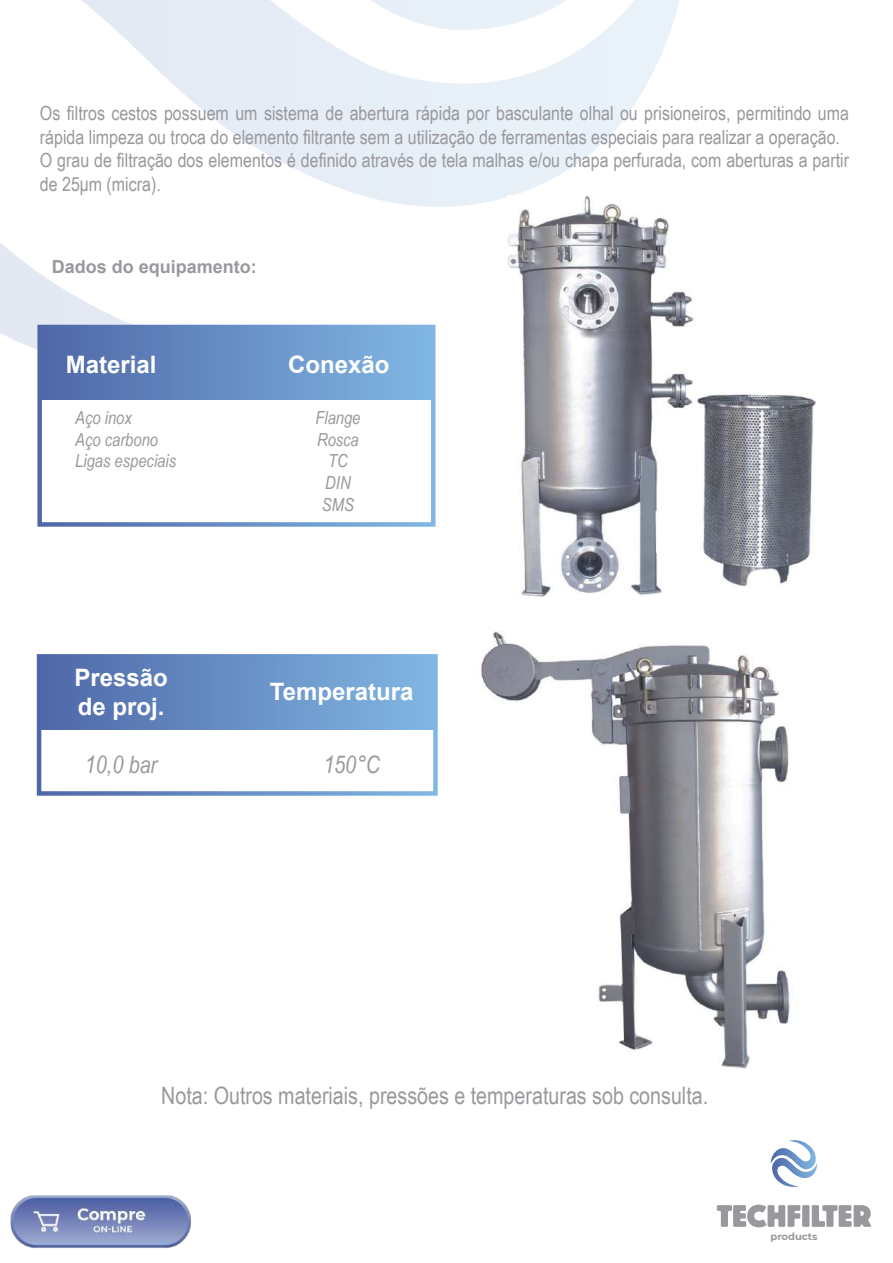
<style>
.page{position:relative;width:893px;height:1263px;background:#fff}
.page>*{position:absolute;margin:0;border:0;box-sizing:border-box;transform-origin:0 0}
.t1{font:24px "Arial Narrow";color:#99989d}
.t2{font:700 24px/28.8px "Arial";color:#fff}
.t3{font:italic 24px "Arial Narrow";color:#99989d}
.t4{font:19.5px/23.4px "Arial Narrow";color:#99989d}
.t5{font:italic 18px/21.6px "Arial Narrow";color:#99989d}
.t6{font:700 18px "Arial";color:#99989d}
.t7{font:700 9.9px "Montserrat";color:#99989d}
</style>
<div class="page">
<svg style="left:0;top:0;width:679px;height:385px"></svg>
<div style="left:40px;top:327px;width:393px;height:73px;background:linear-gradient(to right,#4f67a7,#81b7e3)"></div>
<div style="left:37px;top:656px;width:398px;height:73px;background:linear-gradient(to right,#4f67a7,#80b7e3)"></div>
<svg style="left:717px;top:1204px;width:83px;height:23px"></svg>
<div style="left:802px;top:1205px;width:7px;height:22px;background:#99989d"></div>
<svg style="left:812px;top:1205px;width:59px;height:22px"></svg>
<svg style="left:771px;top:1140px;width:46px;height:47px"></svg>
<img style="left:508px;top:195px;width:307px;height:401px">
<img style="left:481px;top:631px;width:309px;height:437px">
<img style="left:10px;top:1195px;width:181px;height:53px">
<p class="t4" style="left:40px;top:101px;width:811px">Os filtros cestos possuem um sistema de abertura rápida por basculante olhal ou prisioneiros, permitindo uma rápida limpeza ou troca do elemento filtrante sem a utilização de ferramentas especiais para realizar a operação.<br>O grau de filtração dos elementos é definido através de tela malhas e/ou chapa perfurada, com aberturas a partir de 25μm (micra).</p>
<p class="t6" style="left:52px;top:254px;width:207px">Dados do equipamento:</p>
<p class="t2" style="left:66px;top:351px;width:92px">Material</p>
<p class="t2" style="left:288px;top:351px;width:103px">Conexão</p>
<p class="t5" style="left:75px;top:407px;width:102px">Aço inox<br>Aço carbono<br>Ligas especiais</p>
<p class="t5" style="left:315px;top:407px;width:47px;text-align:center">Flange<br>Rosca<br>TC<br>DIN<br>SMS</p>
<p class="t2" style="left:74px;top:663px;width:95px">Pressão de proj.</p>
<p class="t2" style="left:270px;top:677px;width:145px">Temperatura</p>
<p class="t3" style="left:85px;top:747px;width:74px">10,0 bar</p>
<p class="t3" style="left:323px;top:747px;width:58px">150°C</p>
<p class="t1" style="left:161px;top:1078px;width:548px">Nota: Outros materiais, pressões e temperaturas sob consulta.</p>
<p class="t7" style="left:770px;top:1230px;width:48px">products</p>
</div>
